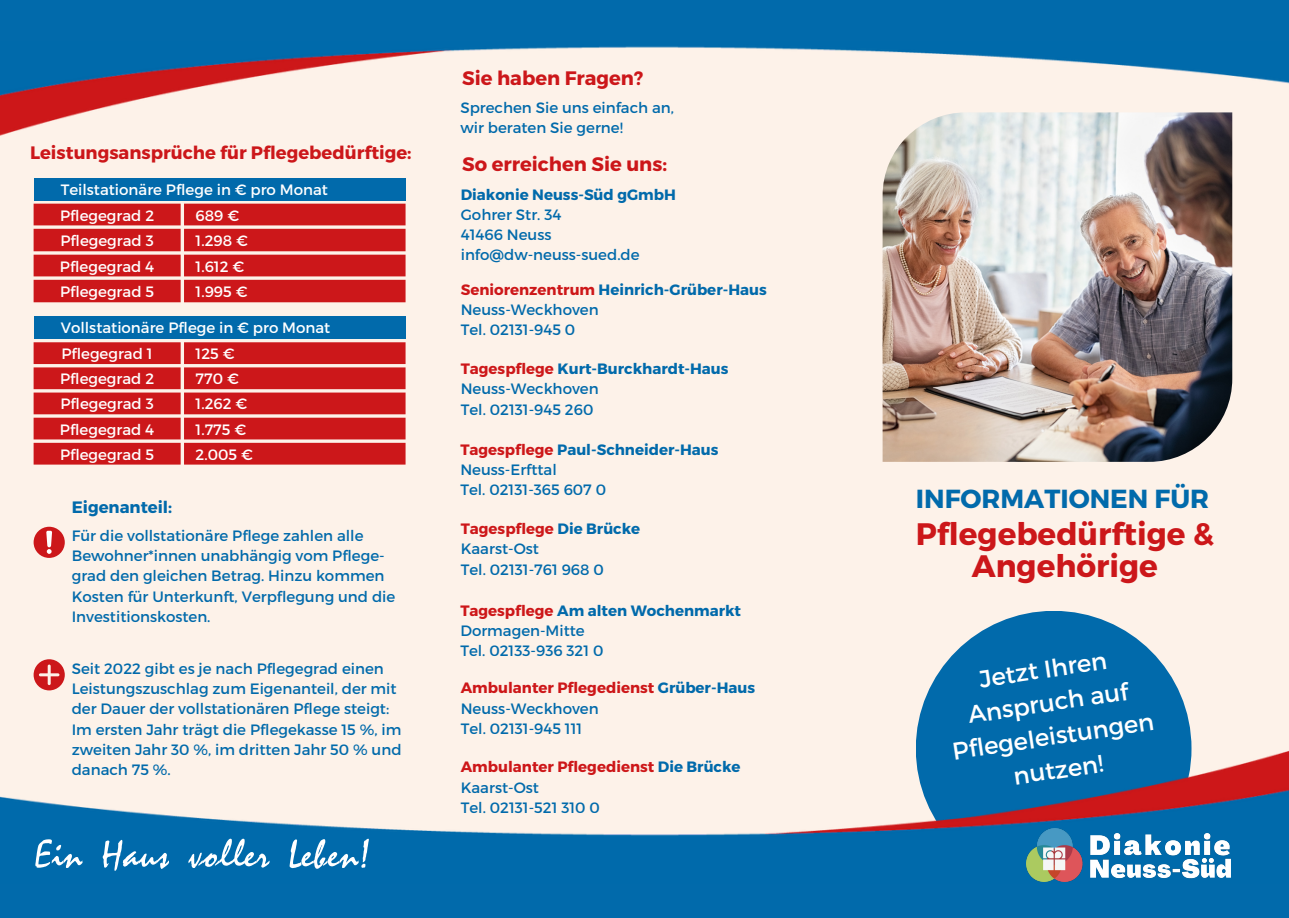
<style>
.page{position:relative;width:1289px;height:918px;background:#fff}
.page>*{position:absolute;margin:0;border:0;box-sizing:border-box;transform-origin:0 0}
.t1{font:50.85px "Mistral";color:#fff}
.t2{font:700 31.05px/31.8px "Montserrat";color:#cc171a;text-align:center}
.t3{font:700 26.1px "Montserrat";color:#016aab}
.t4{font:24.3px/33.8px "Montserrat";color:#fff;text-align:center}
.t5{font:700 19.5px "Montserrat";color:#cc171a}
.t6{font:700 18px "Montserrat";color:#cc171a}
.t7{font:700 16.5px "Montserrat";color:#016aab}
.t8{font:15px/20.2px "Montserrat";color:#016aab}
.t9{font:15px "Montserrat";color:#fff}
.t10{font:700 15px "Montserrat";color:#016aab}
.t11{font:700 15px "Montserrat";color:#cd1719}
.s1{color:#cd1719}
.s2{color:#016aab}
</style>
<div class="page">
<div style="left:0;top:0;width:1288px;height:918px;background:#fdf2e9"></div>
<img style="left:0;top:41px;width:1288px;height:106px">
<div style="left:915px;top:611px;width:276px;height:275px;background:#016aab;border-radius:50%"></div>
<img style="left:0;top:746px;width:1288px;height:139px">
<div style="left:34px;top:178px;width:371px;height:22px;background:#016aab"></div>
<svg style="left:34px;top:204px;width:371px;height:98px;background:#d12f31"></svg>
<div style="left:34px;top:316px;width:371px;height:23px;background:#016aab"></div>
<svg style="left:34px;top:342px;width:371px;height:123px;background:#d23133"></svg>
<svg style="left:34px;top:659px;width:31px;height:31px"></svg>
<div style="left:34px;top:527px;width:31px;height:31px;background:#cc171a;border-radius:50%"></div>
<svg style="left:46px;top:531px;width:6px;height:23px"></svg>
<div style="left:0;top:0;width:1288px;height:41px;background:#016aab"></div>
<div style="left:0;top:885px;width:1288px;height:33px;background:#016aab"></div>
<img style="left:1025px;top:829px;width:205px;height:53px">
<img style="left:882px;top:112px;width:349px;height:350px">
<h4 class="t6" style="left:30px;top:141px;width:383px">Leistungsansprüche für Pflegebedürftige:</h4>
<h5 class="t9" style="left:61px;top:180px;width:269px">Teilstationäre Pflege in € pro Monat</h5>
<p class="t9" style="left:60px;top:205px;width:96px">Pflegegrad 2</p>
<p class="t9" style="left:196px;top:205px;width:45px">689 €</p>
<p class="t9" style="left:60px;top:231px;width:95px">Pflegegrad 3</p>
<h5 class="t9" style="left:196px;top:231px;width:54px">1.298 €</h5>
<h5 class="t9" style="left:60px;top:256px;width:96px">Pflegegrad 4</h5>
<p class="t9" style="left:196px;top:256px;width:50px">1.612 €</p>
<p class="t9" style="left:60px;top:282px;width:95px">Pflegegrad 5</p>
<p class="t9" style="left:196px;top:282px;width:53px">1.995 €</p>
<p class="t9" style="left:61px;top:318px;width:271px">Vollstationäre Pflege in € pro Monat</p>
<p class="t9" style="left:61px;top:344px;width:93px">Pflegegrad 1</p>
<p class="t9" style="left:196px;top:344px;width:40px">125 €</p>
<p class="t9" style="left:60px;top:369px;width:96px">Pflegegrad 2</p>
<p class="t9" style="left:196px;top:369px;width:45px">770 €</p>
<p class="t9" style="left:60px;top:394px;width:95px">Pflegegrad 3</p>
<p class="t9" style="left:196px;top:394px;width:53px">1.262 €</p>
<p class="t9" style="left:60px;top:419px;width:96px">Pflegegrad 4</p>
<p class="t9" style="left:196px;top:419px;width:52px">1.775 €</p>
<p class="t9" style="left:60px;top:445px;width:95px">Pflegegrad 5</p>
<p class="t9" style="left:196px;top:445px;width:59px">2.005 €</p>
<p class="t7" style="left:72px;top:496px;width:102px">Eigenanteil:</p>
<p class="t8" style="left:72px;top:525px;width:325px">Für die vollstationäre Pflege zahlen alle Bewohner*innen unabhängig vom Pflege&shy;grad den gleichen Betrag. Hinzu kommen Kosten für Unterkunft, Verpflegung und die Investitionskosten.</p>
<p class="t8" style="left:72px;top:658px;width:326px">Seit 2022 gibt es je nach Pflegegrad einen<br>Leistungszuschlag zum Eigenanteil, der mit der Dauer der vollstationären Pflege steigt:</p>
<p class="t8" style="left:72px;top:718px;width:331px;text-align:justify">Im ersten Jahr trägt die Pflegekasse 15 %, im zweiten Jahr 30 %, im dritten Jahr 50 % und danach 75 %.</p>
<p class="t1" style="left:35px;top:829px;width:337px">Ein Haus voller Leben!</p>
<p class="t5" style="left:462px;top:65px;width:182px">Sie haben Fragen?</p>
<p class="t8" style="left:460px;top:97px;width:215px">Sprechen Sie uns einfach an,</p>
<p class="t8" style="left:460px;top:117px;width:164px">wir beraten Sie gerne!</p>
<h3 class="t5" style="left:462px;top:151px;width:206px">So erreichen Sie uns:</h3>
<h6 class="t10" style="left:460px;top:185px;width:216px">Diakonie Neuss-Süd gGmbH</h6>
<p class="t8" style="left:460px;top:204px;width:102px">Gohrer Str. 34</p>
<p class="t8" style="left:460px;top:224px;width:92px">41466 Neuss</p>
<h2 class="t8" style="left:460px;top:244px;width:180px">info@dw-neuss-sued.de</h2>
<p class="t10" style="left:460px;top:280px;width:307px"><span class="s1">Seniorenzentrum</span> Heinrich-Grüber-Haus</p>
<p class="t8" style="left:460px;top:299px;width:139px">Neuss-Weckhoven</p>
<p class="t8" style="left:460px;top:319px;width:116px">Tel. 02131-945 0</p>
<p class="t10" style="left:460px;top:359px;width:269px"><span class="s1">Tagespflege</span> Kurt-Burckhardt-Haus</p>
<p class="t8" style="left:460px;top:378px;width:139px">Neuss-Weckhoven</p>
<p class="t8" style="left:460px;top:398px;width:134px">Tel. 02131-945 260</p>
<p class="t10" style="left:460px;top:440px;width:260px"><span class="s1">Tagespflege</span> Paul-Schneider-Haus</p>
<p class="t8" style="left:460px;top:459px;width:98px">Neuss-Erfttal</p>
<p class="t8" style="left:460px;top:479px;width:147px">Tel. 02131-365 607 0</p>
<p class="t11" style="left:460px;top:519px;width:181px">Tagespflege <span class="s2">Die Brücke</span></p>
<p class="t8" style="left:460px;top:538px;width:80px">Kaarst-Ost</p>
<p class="t8" style="left:460px;top:558px;width:144px">Tel. 02131-761 968 0</p>
<p class="t10" style="left:460px;top:600px;width:282px"><span class="s1">Tagespflege</span> Am alten Wochenmarkt</p>
<p class="t8" style="left:460px;top:620px;width:126px">Dormagen-Mitte</p>
<p class="t8" style="left:460px;top:640px;width:145px">Tel. 02133-936 321 0</p>
<p class="t11" style="left:460px;top:678px;width:296px">Ambulanter Pflegedienst <span class="s2">Grüber-Haus</span></p>
<p class="t8" style="left:460px;top:697px;width:139px">Neuss-Weckhoven</p>
<p class="t8" style="left:460px;top:718px;width:123px">Tel. 02131-945 111</p>
<p class="t11" style="left:460px;top:757px;width:281px">Ambulanter Pflegedienst <span class="s2">Die Brücke</span></p>
<p class="t8" style="left:460px;top:776px;width:80px">Kaarst-Ost</p>
<p class="t8" style="left:460px;top:797px;width:141px">Tel. 02131-521 310 0</p>
<p class="t3" style="left:915px;top:482px;width:295px">INFORMATIONEN FÜR</p>
<p class="t2" style="left:915px;top:516px;width:299px">Pflegebedürftige &amp;<br>Angehörige</p>
<p class="t4" style="left:939px;top:667px;width:205px;rotate:-9deg">Jetzt Ihren<br>Anspruch auf<br>Pflegeleistungen nutzen!</p>
</div>
